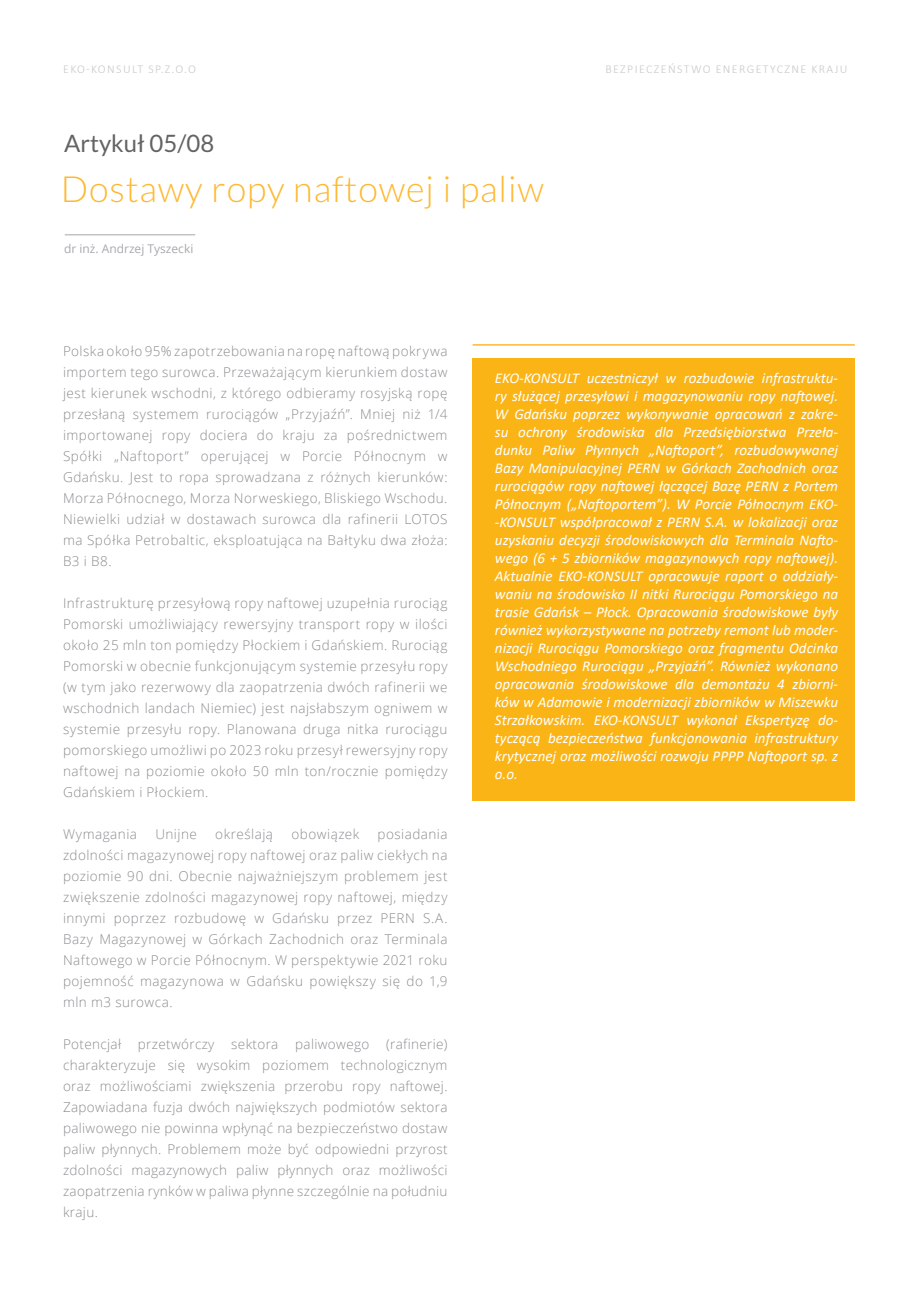
<style>
.page{position:relative;width:919px;height:1289px;background:#fff}
.page>*{position:absolute;margin:0;border:0;box-sizing:border-box;transform-origin:0 0}
.t1{font:300 36px "Lato";letter-spacing:.025em;color:#fdb931}
.t2{font:24px "Lato";color:#636366}
.t3{font:italic 15px/18px "Calibri";color:#fff;text-align:justify}
.t4{font:300 13.5px/21px "Open Sans";letter-spacing:.035em;color:#8a8c8f;text-align:justify}
.t5{font:300 12px "Calibri";letter-spacing:.115em;color:#c7c8ca}
.t6{font:12px "Open Sans";color:#a8a9ad}
</style>
<div class="page">
<div style="left:472px;top:358px;width:383px;height:442px;background:#fbb416"></div>
<hr style="left:472px;top:344px;width:382px;height:1px;background:#fdb931">
<hr style="left:65px;top:234px;width:130px;height:1px;background:#231f20">
<p class="t5" style="left:63px;top:61px;width:134px">EKO-KONSULT SP.Z.O.O</p>
<p class="t5" style="left:605px;top:61px;width:244px">BEZPIECZEŃSTWO ENERGETYCZNE KRAJU</p>
<p class="t2" style="left:64px;top:130px;width:152px">Artykuł 05/08</p>
<p class="t1" style="left:61px;top:170px;width:484px">Dostawy ropy naftowej i paliw</p>
<p class="t6" style="left:64px;top:240px;width:131px">dr inż. Andrzej Tyszecki</p>
<p class="t4" style="left:63px;top:340px;width:386px">Polska około 95% zapotrzebowania na ropę naftową pokrywa importem tego surowca. Przeważającym kierunkiem dostaw jest kierunek wschodni, z którego odbieramy rosyjską ropę przesłaną systemem rurociągów „Przyjaźń”. Mniej niż 1/4 importowanej ropy dociera do kraju za pośrednictwem Spółki „Naftoport” operującej w Porcie Północnym w Gdańsku. Jest to ropa sprowadzana z różnych kierunków:<br>Morza Północnego, Morza Norweskiego, Bliskiego Wschodu.<br>Niewielki udział w dostawach surowca dla rafinerii LOTOS ma Spółka Petrobaltic, eksploatująca na Bałtyku dwa złoża:<br>B3 i B8.</p>
<p class="t4" style="left:63px;top:592px;width:386px">Infrastrukturę przesyłową ropy naftowej uzupełnia rurociąg Pomorski umożliwiający rewersyjny transport ropy w ilości około 25 mln ton pomiędzy Płockiem i Gdańskiem. Rurociąg Pomorski w obecnie funkcjonującym systemie przesyłu ropy (w tym jako rezerwowy dla zaopatrzenia dwóch rafinerii we wschodnich landach Niemiec) jest najsłabszym ogniwem w systemie przesyłu ropy. Planowana druga nitka rurociągu pomorskiego umożliwi po 2023 roku przesył rewersyjny ropy naftowej na poziomie około 50 mln ton/rocznie pomiędzy Gdańskiem i Płockiem.</p>
<p class="t4" style="left:63px;top:823px;width:75px">Wymagania</p>
<p class="t4" style="left:155px;top:823px;width:43px">Unijne</p>
<p class="t4" style="left:215px;top:823px;width:59px">określają</p>
<p class="t4" style="left:291px;top:823px;width:69px">obowiązek</p>
<p class="t4" style="left:63px;top:823px;width:386px;text-indent:314px">posiadania zdolności magazynowej ropy naftowej oraz paliw ciekłych na poziomie 90 dni. Obecnie najważniejszym problemem jest zwiększenie zdolności magazynowej ropy naftowej, między innymi poprzez rozbudowę w Gdańsku przez PERN S.A.<br>Bazy Magazynowej w Górkach Zachodnich oraz Terminala Naftowego w Porcie Północnym. W perspektywie 2021 roku pojemność magazynowa w Gdańsku powiększy się do 1,9 mln m3 surowca.</p>
<p class="t4" style="left:63px;top:1033px;width:386px">Potencjał przetwórczy sektora paliwowego (rafinerie) charakteryzuje się wysokim poziomem technologicznym oraz możliwościami zwiększenia przerobu ropy naftowej.<br>Zapowiadana fuzja dwóch największych podmiotów sektora paliwowego nie powinna wpłynąć na bezpieczeństwo dostaw paliw płynnych. Problemem może być odpowiedni przyrost zdolności magazynowych paliw płynnych oraz możliwości zaopatrzenia rynków w paliwa płynne szczególnie na południu kraju.</p>
<p class="t3" style="left:495px;top:368px;width:345px">EKO-KONSULT uczestniczył w rozbudowie infrastruktu&shy;ry służącej przesyłowi i magazynowaniu ropy naftowej.<br>W Gdańsku poprzez wykonywanie opracowań z zakre&shy;su ochrony środowiska dla Przedsiębiorstwa Przeła&shy;dunku Paliw Płynnych „Naftoport”, rozbudowywanej Bazy Manipulacyjnej PERN w Górkach Zachodnich oraz rurociągów ropy naftowej łączącej Bazę PERN z Portem Północnym („Naftoportem”). W Porcie Północnym EKO--KONSULT współpracował z PERN S.A. w lokalizacji oraz uzyskaniu decyzji środowiskowych dla Terminala Nafto&shy;wego (6 + 5 zbiorników magazynowych ropy naftowej).<br>Aktualnie EKO-KONSULT opracowuje raport o oddziały&shy;waniu na środowisko II nitki Rurociągu Pomorskiego na trasie Gdańsk – Płock. Opracowania środowiskowe były również wykorzystywane na potrzeby remont lub moder&shy;nizacji Rurociągu Pomorskiego oraz fragmentu Odcinka Wschodniego Rurociągu „Przyjaźń”. Również wykonano opracowania środowiskowe dla demontażu 4 zbiorni&shy;ków w Adamowie i modernizacji zbiorników w Miszewku Strzałkowskim. EKO-KONSULT wykonał Ekspertyzę do&shy;tyczącą bezpieczeństwa funkcjonowania infrastruktury krytycznej oraz możliwości rozwoju PPPP Naftoport sp. z o.o.</p>
</div>
